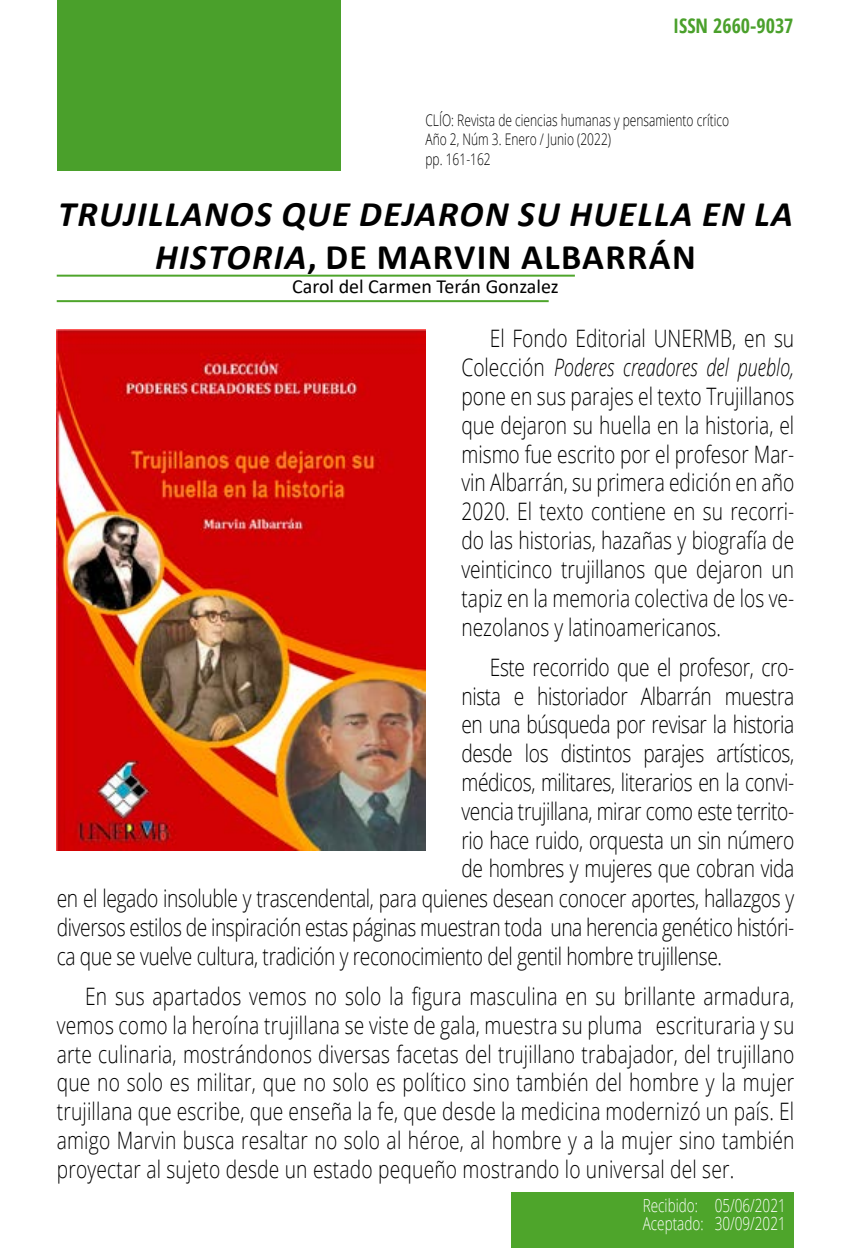
<style>
.page{position:relative;width:851px;height:1248px;background:#fff}
.page>*{position:absolute;margin:0;border:0;box-sizing:border-box;transform-origin:0 0}
.t1{font:italic 700 36px/43.2px "Calibri";letter-spacing:.04em;color:#000;text-align:center}
.t2{font:300 24px/28.8px "Open Sans";letter-spacing:-.02em;color:#000;text-align:justify;scale:.8 1}
.t3{font:20px "Calibri";color:#000}
.t4{font:700 condensed 20px "Open Sans";color:#4aa02b}
.t5{font:300 18px/18px "Open Sans";color:#fff;scale:.75 1}
.t6{font:300 16px/19.2px "Open Sans";color:#000;scale:.75 1}
.s1{font-style:normal}
.s2{font-style:italic}
</style>
<div class="page">
<div style="left:57px;top:0;width:283px;height:170px;background:#4aa02b"></div>
<div style="left:511px;top:1192px;width:283px;height:55px;background:#4ea52b"></div>
<hr style="left:57px;top:274px;width:517px;height:2px;background:#4ea52b">
<hr style="left:57px;top:300px;width:491px;height:2px;background:#4ea52b">
<img style="left:57px;top:329px;width:368px;height:521px">
<p class="t4" style="left:673px;top:12px;width:122px">ISSN 2660-9037</p>
<p class="t6" style="left:425px;top:110px;width:406px">CLÍO: Revista de ciencias humanas y pensamiento crítico<br>Año 2, Núm 3. Enero / Junio (2022)<br>pp. 161-162</p>
<h1 class="t1" style="left:58px;top:191px;width:736px">TRUJILLANOS QUE DEJARON SU HUELLA EN LA<br>HISTORIA<span class="s1">, DE MARVIN ALBARRÁN</span></h1>
<p class="t3" style="left:292px;top:272px;width:268px">Carol del Carmen Terán Gonzalez</p>
<p class="t2" style="left:461px;top:323px;width:417px;text-indent:28px">El Fondo Editorial UNERMB, en su Colección <span class="s2">Poderes creadores del pueblo, </span>pone en sus parajes el texto Trujillanos que dejaron su huella en la historia, el mismo fue escrito por el profesor Mar&shy;vin Albarrán, su primera edición en año 2020. El texto contiene en su recorri&shy;do las historias, hazañas y biografía de veinticinco trujillanos que dejaron un tapiz en la memoria colectiva de los ve&shy;nezolanos y latinoamericanos.</p>
<p class="t2" style="left:489px;top:652px;width:382px">Este recorrido que el profesor, cro-</p>
<p class="t2" style="left:461px;top:680px;width:417px">nista e historiador Albarrán muestra</p>
<p class="t2" style="left:461px;top:709px;width:417px">en una búsqueda por revisar la historia</p>
<p class="t2" style="left:461px;top:738px;width:417px">desde los distintos parajes artísticos,</p>
<p class="t2" style="left:461px;top:767px;width:417px">médicos, militares, literarios en la convi-</p>
<p class="t2" style="left:461px;top:796px;width:417px">vencia trujillana, mirar como este territo-</p>
<p class="t2" style="left:461px;top:824px;width:417px">rio hace ruido, orquesta un sin número</p>
<p class="t2" style="left:461px;top:853px;width:417px">de hombres y mujeres que cobran vida</p>
<p class="t2" style="left:57px;top:883px;width:923px">en el legado insoluble y trascendental, para quienes desean conocer aportes, hallazgos y</p>
<p class="t2" style="left:57px;top:912px;width:923px">diversos estilos de inspiración estas páginas muestran toda una herencia genético históri-</p>
<p class="t2" style="left:57px;top:940px;width:833px">ca que se vuelve cultura, tradición y reconocimiento del gentil hombre trujillense.</p>
<p class="t2" style="left:57px;top:981px;width:923px;text-indent:28px">En sus apartados vemos no solo la figura masculina en su brillante armadura, vemos como la heroína trujillana se viste de gala, muestra su pluma escrituraria y su arte culinaria, mostrándonos diversas facetas del trujillano trabajador, del trujillano que no solo es militar, que no solo es político sino también del hombre y la mujer trujillana que escribe, que enseña la fe, que desde la medicina modernizó un país. El amigo Marvin busca resaltar no solo al héroe, al hombre y a la mujer sino también proyectar al sujeto desde un estado pequeño mostrando lo universal del ser.</p>
<p class="t5" style="left:642px;top:1196px;width:192px">Recibido: 05/06/2021<br>Aceptado: 30/09/2021</p>
</div>
